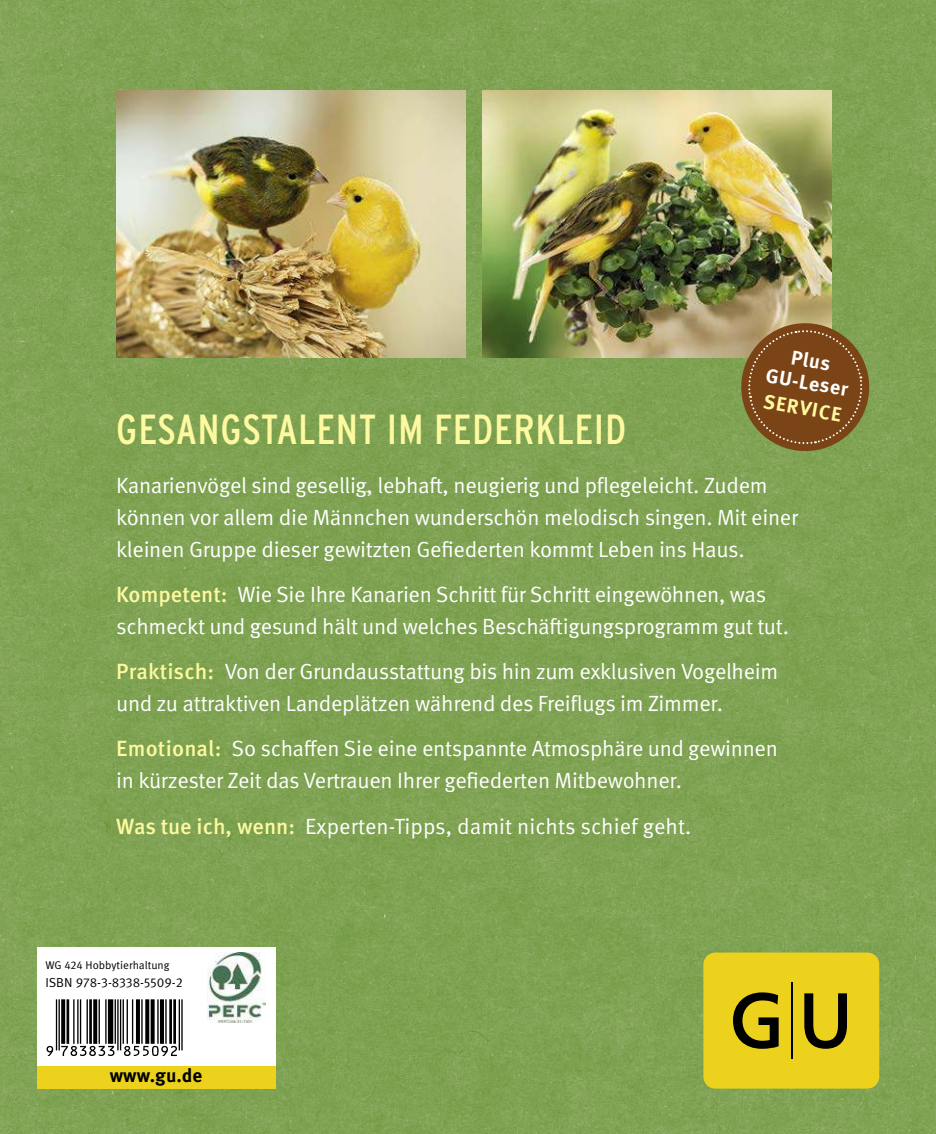
<style>
.page{position:relative;width:936px;height:1134px;background:#fff}
.page>*{position:absolute;margin:0;border:0;box-sizing:border-box;transform-origin:0 0}
.t1{font:condensed 42px "Interstate";letter-spacing:.015em;color:#fdf9a1}
.t2{font:22px/32px "Meta OT Norm";letter-spacing:-.015em;color:#fff}
.t3{font:700 20px/22px "Meta OT";color:#fff;text-align:center}
.t4{font:700 20px "Meta OT";color:#fdf9a1}
.t5{font:700 19px "Meta OT";color:#000}
.t6{font:13px "Meta OT Norm";letter-spacing:-.005em;color:#000}
.t7{font:11.2px "Meta OT Norm";color:#000}
.s1{font-family:"Meta OT";font-weight:500;color:#fdf9a1}
</style>
<div class="page">
<img style="left:0;top:0;width:935px;height:1134px">
<img style="left:116px;top:91px;width:349px;height:266px">
<img style="left:482px;top:91px;width:349px;height:266px">
<svg style="left:736px;top:318px;width:138px;height:138px;background:#82652f"></svg>
<div style="left:703px;top:952px;width:176px;height:137px;background:#ecd21c;border-radius:12px"></div>
<svg style="left:733px;top:992px;width:45px;height:57px"></svg>
<svg style="left:804px;top:993px;width:42px;height:56px"></svg>
<hr style="left:790px;top:982px;width:2px;height:77px;background:#000">
<div style="left:37px;top:947px;width:238px;height:142px;background:#fff"></div>
<div style="left:37px;top:1066px;width:238px;height:23px;background:#ecd21c"></div>
<img style="left:208px;top:953px;width:58px;height:69px">
<hr style="left:181px;top:999px;width:2px;height:51px;background:#000">
<hr style="left:179px;top:999px;width:1px;height:51px;background:#000">
<hr style="left:173px;top:999px;width:3px;height:45px;background:#000">
<hr style="left:169px;top:999px;width:3px;height:45px;background:#000">
<hr style="left:165px;top:999px;width:2px;height:45px;background:#000">
<hr style="left:160px;top:999px;width:4px;height:45px;background:#000">
<hr style="left:157px;top:999px;width:2px;height:45px;background:#000">
<svg style="left:151px;top:999px;width:4px;height:45px"></svg>
<svg style="left:145px;top:999px;width:4px;height:45px"></svg>
<hr style="left:141px;top:999px;width:2px;height:45px;background:#000">
<hr style="left:136px;top:999px;width:4px;height:45px;background:#000">
<hr style="left:132px;top:999px;width:1px;height:45px;background:#000">
<hr style="left:127px;top:999px;width:1px;height:45px;background:#000">
<hr style="left:123px;top:999px;width:1px;height:45px;background:#000">
<hr style="left:120px;top:999px;width:1px;height:51px;background:#000">
<hr style="left:117px;top:999px;width:2px;height:51px;background:#000">
<hr style="left:115px;top:999px;width:1px;height:45px;background:#000">
<div style="left:108px;top:999px;width:5px;height:45px;background:#000"></div>
<hr style="left:105px;top:999px;width:2px;height:45px;background:#000">
<hr style="left:99px;top:999px;width:1px;height:45px;background:#000">
<svg style="left:93px;top:999px;width:4px;height:45px"></svg>
<hr style="left:89px;top:999px;width:3px;height:45px;background:#000">
<hr style="left:87px;top:999px;width:1px;height:45px;background:#000">
<hr style="left:80px;top:999px;width:1px;height:45px;background:#000">
<hr style="left:77px;top:999px;width:2px;height:45px;background:#000">
<hr style="left:73px;top:999px;width:2px;height:45px;background:#000">
<hr style="left:66px;top:999px;width:3px;height:45px;background:#000">
<svg style="left:61px;top:999px;width:4px;height:45px"></svg>
<hr style="left:58px;top:999px;width:2px;height:51px;background:#000">
<hr style="left:56px;top:999px;width:1px;height:51px;background:#000">
<svg style="left:46px;top:1046px;width:131px;height:10px"></svg>
<p class="t3" style="left:771px;top:344px;width:85px;rotate:10deg">Plus<br>GU-Leser</p>
<p class="t4" style="left:764px;top:393px;width:80px;rotate:10deg">SERVICE</p>
<h1 class="t1" style="left:116px;top:405px;width:511px">GESANGSTALENT IM FEDERKLEID</h1>
<p class="t2" style="left:116px;top:472px;width:683px">Kanarienvögel sind gesellig, lebhat, neugierig und pflegeleicht. Zudem können vor allem die Männchen wunderschön melodisch singen. Mit einer kleinen Gruppe dieser gewitzten Geiederten kommt Leben ins Haus.</p>
<p class="t2" style="left:116px;top:581px;width:674px"><span class="s1">Kompetent:</span> Wie Sie Ihre Kanarien Schritt für Schritt eingewöhnen, was schmeckt und gesund hält und welches Beschätigungsprogramm gut tut.</p>
<p class="t2" style="left:116px;top:658px;width:663px"><span class="s1">Praktisch:</span> Von der Grundausstattung bis hin zum exklusiven Vogelheim und zu attraktiven Landeplätzen während des Freiflugs im Zimmer.</p>
<p class="t2" style="left:116px;top:735px;width:663px"><span class="s1">Emotional:</span> So schafen Sie eine entspannte Atmosphäre und gewinnen in kürzester Zeit das Vertrauen Ihrer geiederten Mitbewohner.</p>
<p class="t2" style="left:116px;top:812px;width:576px"><span class="s1">Was tue ich, wenn:</span> Experten-Tipps, damit nichts schief geht.</p>
<p class="t7" style="left:45px;top:961px;width:126px">WG 424 Hobbytierhaltung</p>
<p class="t6" style="left:45px;top:977px;width:139px">ISBN 978-3-8338-5509-2</p>
<p class="t5" style="left:110px;top:1068px;width:94px">www.gu.de</p>
</div>
